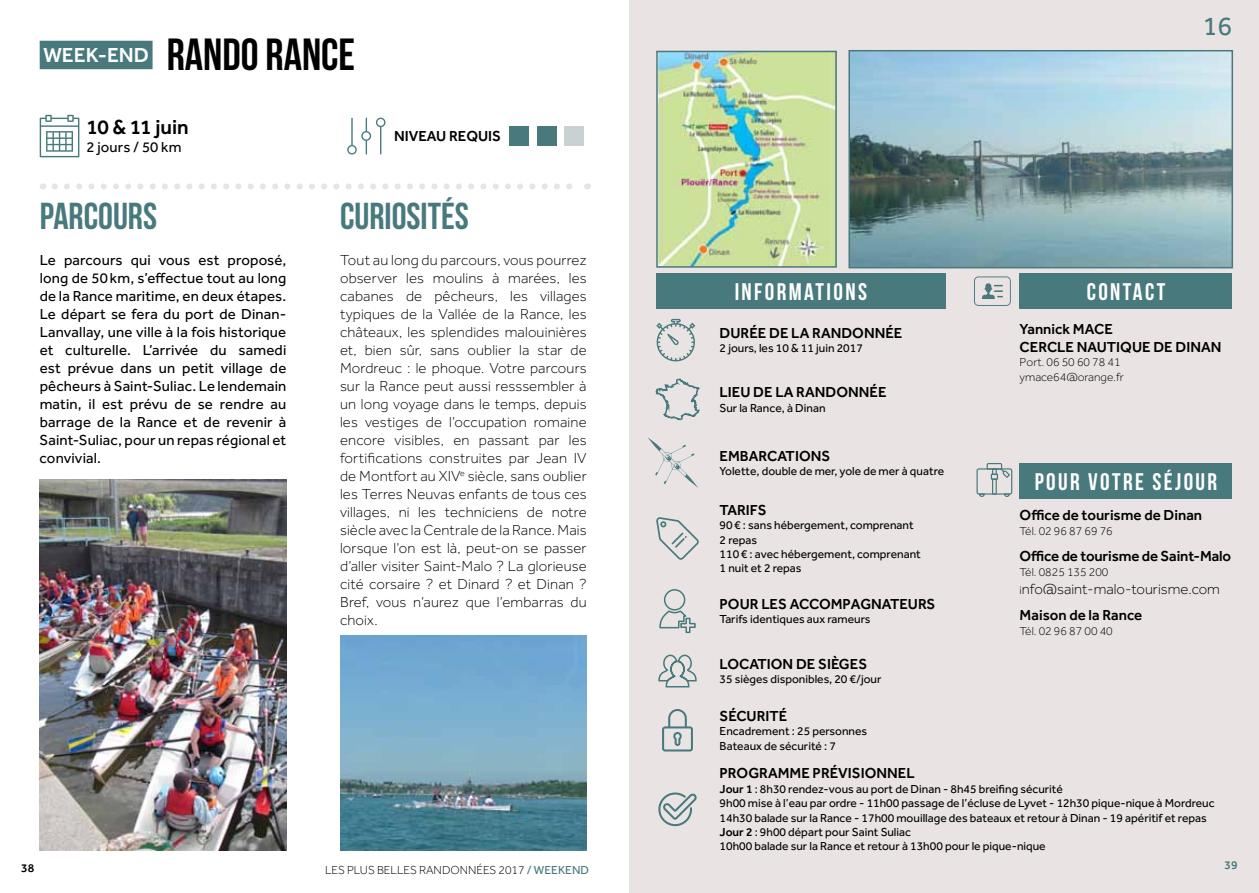
<style>
.page{position:relative;width:1259px;height:893px;background:#fff}
.page>*{position:absolute;margin:0;border:0;box-sizing:border-box;transform-origin:0 0}
.t1{font:45px "Bebas Neue";color:#000}
.t2{font:37.5px "Bebas Neue";color:#48797c}
.t3{font:27px "Effra";color:#48797c}
.t4{font:24px "Bebas Neue";letter-spacing:.1em;color:#fff}
.t5{font:500 21px "Effra";letter-spacing:-.015em;color:#000}
.t6{font:500 21px "Effra";color:#fff}
.t7{font:300 15px/18px "Effra";letter-spacing:.005em;color:#000}
.t8{font:15px/18px "Effra";letter-spacing:.01em;color:#000;text-align:justify}
.t9{font:500 15px/18px "Effra";color:#000}
.t10{font:500 15px "Effra";letter-spacing:-.02em;color:#000}
.t11{font:500 15px "Effra";letter-spacing:.08em;color:#000}
.t12{font:12px/14.4px "Effra";color:#000}
.t13{font:300 12px/14.4px "Effra";color:#000}
.t14{font:500 12px "Effra";color:#000}
.t15{font:500 12px "Effra";color:#48797c}
.s1{font-size:12px}
.s2{font-weight:500}
.s3{font-weight:400;color:#48797c}
</style>
<div class="page">
<div style="left:629px;top:0;width:630px;height:893px;background:#e9e4e3"></div>
<svg style="left:55px;top:183px;width:517px;height:6px"></svg>
<div style="left:40px;top:41px;width:113px;height:28px;background:#48797c"></div>
<svg style="left:974px;top:276px;width:37px;height:30px"></svg>
<svg style="left:976px;top:463px;width:36px;height:34px"></svg>
<div style="left:1019px;top:463px;width:213px;height:35px;background:#48797c"></div>
<div style="left:1019px;top:274px;width:213px;height:35px;background:#48797c"></div>
<div style="left:656px;top:274px;width:289px;height:35px;background:#48797c"></div>
<svg style="left:662px;top:709px;width:31px;height:42px"></svg>
<svg style="left:658px;top:654px;width:39px;height:34px"></svg>
<svg style="left:658px;top:792px;width:39px;height:34px"></svg>
<svg style="left:659px;top:589px;width:37px;height:45px"></svg>
<svg style="left:656px;top:517px;width:43px;height:43px"></svg>
<svg style="left:648px;top:437px;width:50px;height:51px"></svg>
<svg style="left:656px;top:319px;width:39px;height:42px"></svg>
<svg style="left:347px;top:118px;width:38px;height:37px"></svg>
<div style="left:509px;top:126px;width:20px;height:20px;background:#48797c"></div>
<div style="left:536px;top:126px;width:20px;height:20px;background:#48797c"></div>
<div style="left:564px;top:126px;width:20px;height:20px;background:#c9d1d3"></div>
<svg style="left:40px;top:115px;width:39px;height:42px"></svg>
<svg style="left:655px;top:378px;width:45px;height:43px"></svg>
<img style="left:659px;top:54px;width:175px;height:211px">
<div style="left:656px;top:51px;width:181px;height:217px;border:2px solid #48797c"></div>
<img style="left:851px;top:53px;width:379px;height:212px">
<div style="left:848px;top:50px;width:385px;height:218px;border:2px solid #48797c"></div>
<img style="left:40px;top:480px;width:246px;height:370px">
<img style="left:340px;top:635px;width:247px;height:215px">
<h3 class="t6" style="left:43px;top:43px;width:105px">WEEK-END</h3>
<h1 class="t1" style="left:167px;top:30px;width:187px">RANDORANCE</h1>
<h3 class="t5" style="left:86px;top:115px;width:104px">10 &amp; 11 JUIN</h3>
<p class="t8" style="left:86px;top:138px;width:96px">2 jours / 50 km</p>
<p class="t9" style="left:394px;top:127px;width:108px">NIVEAU REQUIS</p>
<h2 class="t2" style="left:40px;top:196px;width:74px">PARCOURS</h2>
<p class="t8" style="left:40px;top:251px;width:248px">Le parcours qui vous est proposé, long de 50 km, s’effectue tout au long de la Rance maritime, en deux étapes.<br>Le départ se fera du port de Dinan-Lanvallay, une ville à la fois historique et culturelle. L’arrivée du samedi est prévue dans un petit village de pêcheurs à Saint-Suliac. Le lendemain matin, il est prévu de se rendre au barrage de la Rance et de revenir à Saint-Suliac, pour un repas régional et convivial.</p>
<h2 class="t2" style="left:340px;top:196px;width:130px">CURIOSITÉS</h2>
<p class="t7" style="left:340px;top:251px;width:248px;text-align:justify">Tout au long du parcours, vous pourrez observer les moulins à marées, les cabanes de pêcheurs, les villages typiques de la Vallée de la Rance, les châteaux, les splendides malouinières et, bien sûr, sans oublier la star de Mordreuc : le phoque. Votre parcours sur la Rance peut aussi resssembler à un long voyage dans le temps, depuis les vestiges de l’occupation romaine encore visibles, en passant par les fortifications construites par Jean IV de Montfort au XIV<sup>e</sup> siècle, sans oublier les Terres Neuvas enfants de tous ces villages, ni les techniciens de notre siècle avec la Centrale de la Rance. Mais lorsque l’on est là, peut-on se passer d’aller visiter Saint-Malo ? La glorieuse cité corsaire ? et Dinard ? et Dinan ?<br>Bref, vous n’aurez que l’embarras du choix.</p>
<h3 class="t3" style="left:1202px;top:10px;width:31px">16</h3>
<h3 class="t4" style="left:734px;top:279px;width:134px">INFORMATIONS</h3>
<p class="t9" style="left:719px;top:324px;width:21px">DURÉ</p>
<p class="t11" style="left:758px;top:324px;width:106px">E DE LA RANDONNÉ</p>
<p class="t9" style="left:894px;top:324px;width:10px">E</p>
<p class="t12" style="left:719px;top:341px;width:145px">2 jours, les 10 &amp; 11 juin 2017</p>
<p class="t9" style="left:719px;top:383px;width:128px">LIEU DE LA RANDONNÉ</p>
<p class="t9" style="left:878px;top:383px;width:10px">E</p>
<p class="t12" style="left:719px;top:400px;width:107px">Sur la Rance, à Dinan</p>
<p class="t9" style="left:719px;top:446px;width:11px">EMB</p>
<p class="t9" style="left:749px;top:446px;width:83px">ARCATIONS</p>
<p class="t12" style="left:719px;top:464px;width:226px">Yolette, double de mer, yole de mer à quatre</p>
<p class="t9" style="left:719px;top:501px;width:49px">TARIFS</p>
<p class="t12" style="left:719px;top:518px;width:203px">90€ : sans hébergement, comprenant<br>2 repas<br>110€ : avec hébergement, comprenant<br>1 nuit et 2 repas</p>
<p class="t9" style="left:719px;top:595px;width:11px">POUR</p>
<p class="t10" style="left:761px;top:595px;width:176px">L ES ACCOM PAGNATEURS</p>
<p class="t12" style="left:719px;top:612px;width:152px">Tarifs identiques aux rameurs</p>
<p class="t9" style="left:719px;top:655px;width:149px">LOCATION DE SIÈG ES</p>
<p class="t12" style="left:719px;top:672px;width:163px">35 sièges disponibles, 20 €/jour</p>
<p class="t9" style="left:719px;top:707px;width:68px">SÉCURITÉ</p>
<p class="t12" style="left:719px;top:724px;width:149px">Encadrement : 25 personnes<br>Bateaux de sécurité : 7</p>
<h3 class="t4" style="left:1086px;top:279px;width:80px">CONTACT</h3>
<p class="t9" style="left:1019px;top:320px;width:203px">YANNICK MACE<br>CERCLE NAUTIQUE DE DI NAN</p>
<p class="t13" style="left:1019px;top:355px;width:106px">Port. 06 50 60 78 41 ymace64@orange.fr</p>
<h3 class="t4" style="left:1034px;top:468px;width:184px">POUR VOTRE SÉJOUR</h3>
<p class="t9" style="left:1019px;top:506px;width:184px">OFFICE DE TOURISME DE DINAN</p>
<p class="t13" style="left:1019px;top:524px;width:95px">Tél. 02 96 87 69 76</p>
<p class="t9" style="left:1019px;top:547px;width:213px">OFFICE DE TOURISME DE SAINT-MALO</p>
<p class="t13" style="left:1019px;top:564px;width:90px">Tél. 0825 135 200</p>
<p class="t7" style="left:1019px;top:575px;width:202px;line-height:26.5px"><span class="s1">i</span>nfo@saint-malo-tourisme.com<br><span class="s2">MAISON DE LA RANCE</span></p>
<p class="t13" style="left:1019px;top:623px;width:95px">Tél. 02 96 87 00 40</p>
<p class="t9" style="left:719px;top:764px;width:11px">PROGR</p>
<p class="t9" style="left:768px;top:764px;width:109px">AMME PRÉVISIONN</p>
<p class="t9" style="left:898px;top:764px;width:14px">EL</p>
<p class="t12" style="left:719px;top:781px;width:496px"><span class="s2">JOUR 1</span> : 8h30 rendez-vous au port de Dinan - 8h45 breifing sécurité<br>9h00 mise à l’eau par ordre - 11h00 passage de l’écluse de Lyvet - 12h30 pique-nique à Mordreuc 14h30 balade sur la Rance - 17h00 mouillage des bateaux et retour à Dinan - 19 apéritif et repas <span class="s2">JOUR 2</span> : 9h00 départ pour Saint Suliac<br>10h00 balade sur la Rance et retour à 13h00 pour le pique-nique</p>
<p class="t14" style="left:21px;top:860px;width:15px">38</p>
<p class="t15" style="left:1224px;top:858px;width:15px">39</p>
<p class="t13" style="left:325px;top:863px;width:265px">Les plus belles randonnées 2017 <span class="s3">/ WEEKEND</span></p>
</div>
